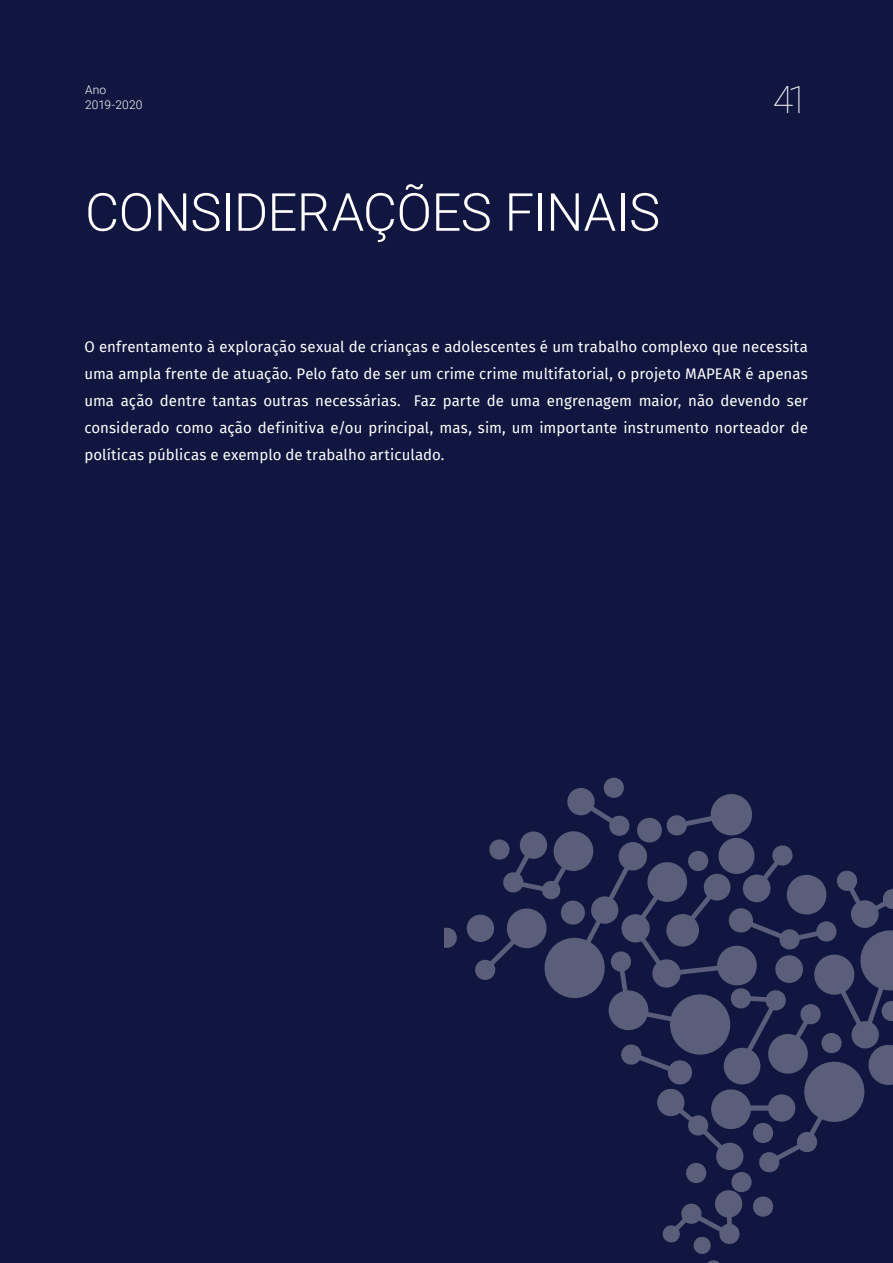
<style>
.page{position:relative;width:893px;height:1263px;background:#101640}
.page>*{position:absolute;margin:0;border:0;box-sizing:border-box;transform-origin:0 0}
.t1{font:300 52.5px "Roboto";letter-spacing:-.01em;color:#fff}
.t2{font:100 37.5px "Roboto";color:#fff}
.t3{font:15px/27px "Fira Sans";letter-spacing:.005em;color:#fff;text-align:justify}
.t4{font:300 12px/15px "Roboto";letter-spacing:.01em;color:#fff}
</style>
<div class="page">
<svg style="left:445px;top:927px;width:12px;height:21px"></svg>
<svg style="left:466px;top:777px;width:427px;height:486px"></svg>
<p class="t4" style="left:85px;top:82px;width:59px">Ano<br>2019-2020</p>
<p class="t1" style="left:85px;top:175px;width:577px">CONSIDERAÇÕES FINAIS</p>
<h2 class="t2" style="left:773px;top:74px;width:37px">41</h2>
<p class="t3" style="left:84px;top:333px;width:725px">O enfrentamento à exploração sexual de crianças e adolescentes é um trabalho complexo que necessita uma ampla frente de atuação. Pelo fato de ser um crime crime multifatorial, o projeto MAPEAR é apenas uma ação dentre tantas outras necessárias. Faz parte de uma engrenagem maior, não devendo ser considerado como ação definitiva e/ou principal, mas, sim, um importante instrumento norteador de políticas públicas e exemplo de trabalho articulado.</p>
</div>
